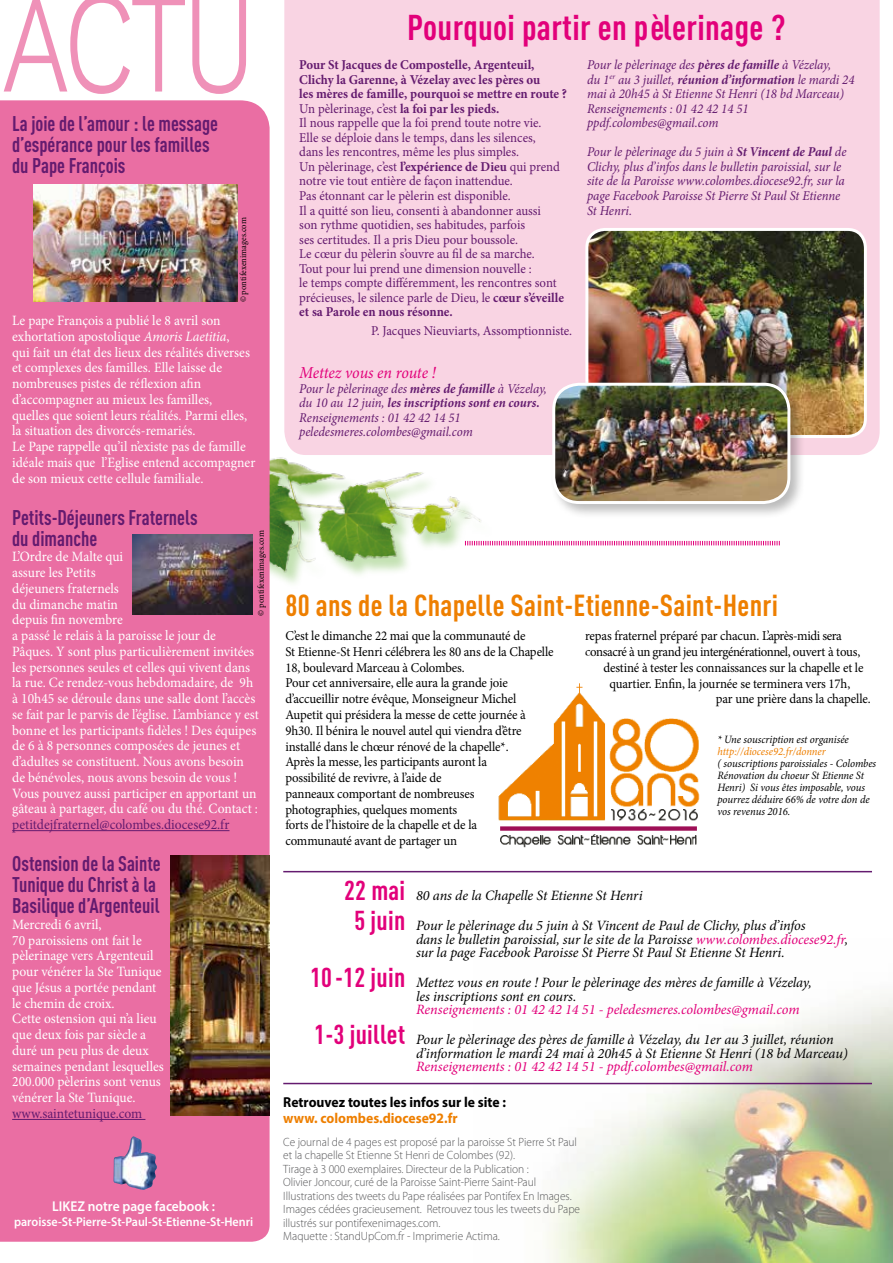
<style>
.page{position:relative;width:893px;height:1263px;background:#fff}
.page>*{position:absolute;margin:0;border:0;box-sizing:border-box;transform-origin:0 0}
.t1{font:700 35.4px "DIN Cond";letter-spacing:.01em;color:#e2007a}
.t2{font:700 30px "DIN Cond";letter-spacing:.01em;color:#ee7f00}
.t3{font:700 21px/21px "DIN Cond";color:#641b6f;scale:.95 1}
.t4{font:italic 16.8px "Minion Pro";letter-spacing:-.01em;color:#e2007a;scale:.95 1}
.t5{font:700 14.4px "Myriad Pro";color:#000;scale:.95 1}
.t6{font:700 14.4px "Myriad Pro";color:#ee7f00;scale:.95 1}
.t7{font:14.25px/15.8px "Minion Pro";color:#fff;scale:.95 1}
.t8{font:italic 14.25px/30px "Minion Pro";letter-spacing:-.005em;color:#000}
.t9{font:14.25px "Minion Pro";color:#641b6f;scale:.95 1}
.t10{font:italic 14.25px "Minion Pro";letter-spacing:-.005em;color:#e2007a}
.t11{font:600 14.25px "Myriad Pro";color:#fff;scale:.95 1}
.t12{font:13.5px/14.5px "Minion Pro";color:#641b6f;scale:.95 1}
.t13{font:13.5px/15.8px "Minion Pro";letter-spacing:-.01em;color:#000;scale:.95 1}
.t14{font:italic 13.5px/14.5px "Minion Pro";letter-spacing:-.005em;color:#641b6f;scale:.95 1}
.t15{font:13.5px "Minion Pro";letter-spacing:-.03em;color:#000;scale:.95 1}
.t16{font:600 12.75px "Myriad Pro";color:#fff;scale:.95 1}
.t17{font:300 12px/13.5px "Myriad Pro";letter-spacing:-.005em;color:#58585a;scale:.95 1}
.t18{font:italic 11.25px/12px "Minion Pro";letter-spacing:-.005em;color:#000;scale:.95 1}
.t19{font:italic 11.25px "Minion Pro";letter-spacing:-.005em;color:#ee7f00;scale:.95 1}
.t20{font:9px "Minion Pro";color:#000;scale:.95 1}
.s1{font-style:italic}
.s2{font-weight:700}
.s3{font-family:"DIN Cond";font-weight:700;font-style:normal;font-size:27px;color:#e2007a}
.s4{color:#e2007a}
</style>
<div class="page">
<div style="left:284px;top:0;width:596px;height:455px;background:#f9d4e3"></div>
<svg style="left:496px;top:541px;width:284px;height:4px"></svg>
<img style="left:270px;top:415px;width:221px;height:169px">
<img style="left:474px;top:994px;width:419px;height:269px">
<div style="left:0;top:100px;width:270px;height:1142px;background:#ea6ea3"></div>
<svg style="left:4px;top:0;width:242px;height:94px"></svg>
<img style="left:113px;top:1136px;width:44px;height:54px">
<hr style="left:12px;top:830px;width:217px;height:1px;background:#641b6f">
<hr style="left:12px;top:1119px;width:133px;height:1px;background:#641b6f">
<img style="left:33px;top:185px;width:205px;height:117px">
<hr style="left:283px;top:871px;width:589px;height:1px;background:#641b6f">
<hr style="left:283px;top:1083px;width:589px;height:1px;background:#641b6f">
<img style="left:498px;top:683px;width:202px;height:165px">
<img style="left:133px;top:535px;width:119px;height:79px">
<img style="left:171px;top:855px;width:99px;height:260px">
<img style="left:587px;top:229px;width:278px;height:207px">
<div style="left:585px;top:228px;width:282px;height:210px;border:3px solid #fff;border-radius:18px"></div>
<div style="left:549px;top:380px;width:257px;height:139px;background:#000;opacity:.27"></div>
<img style="left:554px;top:384px;width:235px;height:118px">
<div style="left:552px;top:383px;width:238px;height:121px;border:3px solid #fff;border-radius:26px"></div>
<h3 class="t3" style="left:12px;top:112px;width:218px">La joie de l’amour : le message d’espérance pour les familles du Pape François</h3>
<p class="t20" style="left:237px;top:302px;width:91px;rotate:-90deg">© pontifexenimages.com</p>
<p class="t7" style="left:12px;top:313px;width:257px">Le pape François a publié le 8 avril son exhortation apostolique <span class="s1">Amoris Laetitia</span>,<br>qui fait un état des lieux des réalités diverses et complexes des familles. Elle laisse de nombreuses pistes de réflexion afin d’accompagner au mieux les familles,<br>quelles que soient leurs réalités. Parmi elles, la situation des divorcés-remariés.<br>Le Pape rappelle qu’il n’existe pas de famille idéale mais que l’Eglise entend accompagner de son mieux cette cellule familiale.</p>
<h3 class="t3" style="left:12px;top:506px;width:197px">Petits-Déjeuners Fraternels du dimanche</h3>
<p class="t7" style="left:12px;top:549px;width:261px">L’Ordre de Malte qui<br>assure les Petits<br>déjeuners fraternels<br>du dimanche matin<br>depuis fin novembre<br>a passé le relais à la paroisse le jour de Pâques. Y sont plus particulièrement invitées les personnes seules et celles qui vivent dans la rue. Ce rendez-vous hebdomadaire, de 9h à 10h45 se déroule dans une salle dont l’accès se fait par le parvis de l’église. L’ambiance y est bonne et les participants fidèles ! Des équipes de 6 à 8 personnes composées de jeunes et d’adultes se constituent. Nous avons besoin de bénévoles, nous avons besoin de vous !<br>Vous pouvez aussi participer en apportant un gâteau à partager, du café ou du thé. Contact :</p>
<p class="t9" style="left:12px;top:815px;width:230px">petitdejfraternel@colombes.diocese92.fr</p>
<h3 class="t3" style="left:12px;top:853px;width:158px">Ostension de la Sainte<br>Tunique du Christ à la<br>Basilique d’Argenteuil</h3>
<p class="t7" style="left:12px;top:917px;width:161px">Mercredi 6 avril,<br>70 paroissiens ont fait le pèlerinage vers Argenteuil pour vénérer la Ste Tunique que Jésus a portée pendant le chemin de croix.<br>Cette ostension qui n’a lieu que deux fois par siècle a duré un peu plus de deux semaines pendant lesquelles<br>200.000 pèlerins sont venus vénérer la Ste Tunique.</p>
<p class="t9" style="left:12px;top:1104px;width:139px">www.saintetunique.com</p>
<p class="t20" style="left:255px;top:615px;width:91px;rotate:-90deg">© pontifexenimages.com</p>
<p class="t11" style="left:52px;top:1197px;width:173px">LIKEZ notre page facebook :</p>
<p class="t16" style="left:14px;top:1214px;width:253px">paroisse-St-Pierre-St-Paul-St-Etienne-St-Henri</p>
<h1 class="t1" style="left:407px;top:6px;width:380px">Pourquoi partir en pèlerinage ?</h1>
<p class="t12" style="left:299px;top:57px;width:283px"><span class="s2">Pour St Jacques de Compostelle, Argenteuil, Clichy la Garenne, à Vézelay avec les pères ou<br>les mères de famille, pourquoi se mettre en route ?<br></span>Un pèlerinage, c’est <span class="s2">la foi par les pieds.<br></span>Il nous rappelle que la foi prend toute notre vie.<br>Elle se déploie dans le temps, dans les silences,<br>dans les rencontres, même les plus simples.<br>Un pèlerinage, c’est <span class="s2">l’expérience de Dieu</span> qui prend notre vie tout entière de façon inattendue.<br>Pas étonnant car le pèlerin est disponible.<br>Il a quitté son lieu, consenti à abandonner aussi<br>son rythme quotidien, ses habitudes, parfois<br>ses certitudes. Il a pris Dieu pour boussole.<br>Le cœur du pèlerin s’ouvre au fil de sa marche.<br>Tout pour lui prend une dimension nouvelle :<br>le temps compte différemment, les rencontres sont précieuses, le silence parle de Dieu, le <span class="s2">cœur s’éveille et sa Parole en nous résonne.</span></p>
<p class="t12" style="left:371px;top:323px;width:213px">P. Jacques Nieuviarts, Assomptionniste.</p>
<p class="t4" style="left:299px;top:361px;width:145px">Mettez vous en route !</p>
<p class="t14" style="left:299px;top:381px;width:262px">Pour le pèlerinage des <span class="s2">mères de famille</span> à Vézelay, du 10 au 12 juin, <span class="s2">les inscriptions sont en cours.<br></span>Renseignements : 01 42 42 14 51 peledesmeres.colombes@gmail.com</p>
<p class="t14" style="left:587px;top:57px;width:283px">Pour le pèlerinage des <span class="s2">pères de famille</span> à Vézelay,<br>du 1<sup>er</sup> au 3 juillet, <span class="s2">réunion d’information</span> le mardi 24 mai à 20h45 à St Etienne St Henri (18 bd Marceau)<br>Renseignements : 01 42 42 14 51 ppdf.colombes@gmail.com</p>
<p class="t14" style="left:587px;top:145px;width:275px">Pour le pèlerinage du 5 juin à <span class="s2">St Vincent de Paul</span> de Clichy, plus d’infos dans le bulletin paroissial, sur le site de la Paroisse www.colombes.diocese92.fr, sur la page Facebook Paroisse St Pierre St Paul St Etienne St Henri.</p>
<h2 class="t2" style="left:285px;top:587px;width:494px">80 ans de la Chapelle Saint-Etienne-Saint-Henri</h2>
<p class="t13" style="left:285px;top:628px;width:284px">C’est le dimanche 22 mai que la communauté de<br>St Etienne-St Henri célébrera les 80 ans de la Chapelle 18, boulevard Marceau à Colombes.<br>Pour cet anniversaire, elle aura la grande joie d’accueillir notre évêque, Monseigneur Michel Aupetit qui présidera la messe de cette journée à 9h30. Il bénira le nouvel autel qui viendra d’être installé dans le chœur rénové de la chapelle*.<br>Après la messe, les participants auront la<br>possibilité de revivre, à l’aide de<br>panneaux comportant de nombreuses<br>photographies, quelques moments<br>forts de l’histoire de la chapelle et de la<br>communauté avant de partager un</p>
<p class="t13" style="left:585px;top:628px;width:272px">repas fraternel préparé par chacun. L’après-midi sera</p>
<p class="t15" style="left:585px;top:643px;width:291px">consacré à un grand jeu intergénérationnel, ouvert à tous,</p>
<p class="t13" style="left:603px;top:660px;width:275px">destiné à tester les connaissances sur la chapelle et le</p>
<p class="t13" style="left:609px;top:675px;width:255px">quartier. Enfin, la journée se terminera vers 17h,</p>
<p class="t13" style="left:716px;top:691px;width:164px">par une prière dans la chapelle.</p>
<p class="t18" style="left:717px;top:733px;width:140px">* Une souscription est organisée</p>
<p class="t19" style="left:717px;top:744px;width:115px">http://diocese92.fr/donner</p>
<p class="t18" style="left:717px;top:757px;width:169px">( souscriptions paroissiales - Colombes<br>Rénovation du choeur St Etienne St<br>Henri) Si vous êtes imposable, vous pourrez déduire 66% de votre don de vos revenus 2016.</p>
<p class="t8" style="left:354px;top:880px;width:453px;text-indent:-10px"><span class="s3">22 mai</span> 80 ans de la Chapelle St Etienne St Henri<br><span class="s3">5 juin</span> Pour le pèlerinage du 5 juin à St Vincent de Paul de Clichy, plus d’infos</p>
<p class="t8" style="left:416px;top:932px;width:433px;line-height:13.5px">dans le bulletin paroissial, sur le site de la Paroisse <span class="s4">www.colombes.diocese92.fr</span>, sur la page Facebook Paroisse St Pierre St Paul St Etienne St Henri.</p>
<p class="t8" style="left:416px;top:976px;width:397px;line-height:13.5px;text-indent:-106px"><span class="s3">10 -12 juin</span> Mettez vous en route ! Pour le pèlerinage des mères de famille à Vézelay, les inscriptions sont en cours.</p>
<p class="t8" style="left:314px;top:994px;width:521px;text-indent:102px"><span class="s4">Renseignements : 01 42 42 14 51 - peledesmeres.colombes@gmail.com<br></span><span class="s3">1-3 juillet</span> Pour le pèlerinage des pères de famille à Vézelay, du 1er au 3 juillet, réunion</p>
<p class="t8" style="left:416px;top:1038px;width:433px">d’information le mardi 24 mai à 20h45 à St Etienne St Henri (18 bd Marceau)</p>
<p class="t10" style="left:416px;top:1057px;width:338px">Renseignements : 01 42 42 14 51 - ppdf.colombes@gmail.com</p>
<p class="t5" style="left:283px;top:1093px;width:236px">Retrouvez toutes les infos sur le site :</p>
<p class="t6" style="left:283px;top:1109px;width:185px">www. colombes.diocese92.fr</p>
<p class="t17" style="left:283px;top:1135px;width:314px">Ce journal de 4 pages est proposé par la paroisse St Pierre St Paul et la chapelle St Etienne St Henri de Colombes (92).<br>Tirage à 3 000 exemplaires. Directeur de la Publication :<br>Olivier Joncour, curé de la Paroisse Saint-Pierre Saint-Paul Illustrations des tweets du Pape réalisées par Pontifex En Images.<br>Images cédées gracieusement. Retrouvez tous les tweets du Pape illustrés sur pontifexenimages.com.<br>Maquette : StandUpCom.fr - Imprimerie Actima.</p>
</div>
